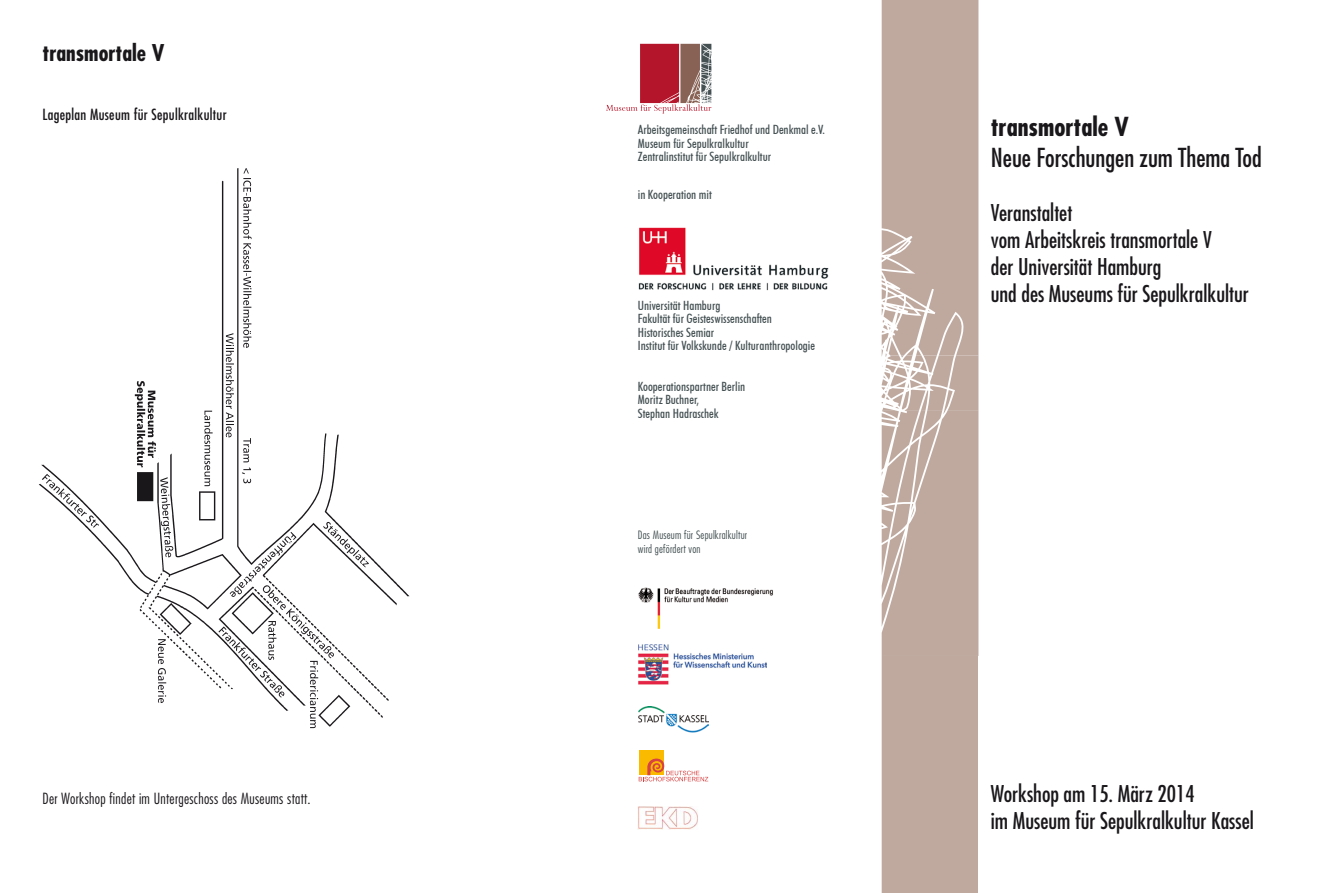
<style>
.page{position:relative;width:1331px;height:893px;background:#fff}
.page>*{position:absolute;margin:0;border:0;box-sizing:border-box;transform-origin:0 0}
.t1{font:condensed 25.5px "Futura Std";color:#1a171b}
.t2{font:700 condensed 25.5px "Futura Std";color:#1a171b}
.t3{font:condensed 22.5px/27px "Futura Std";color:#1a171b}
.t4{font:700 condensed 22.5px "Futura Std";color:#1a171b}
.t5{font:300 condensed 15px "Futura Std";letter-spacing:.02em;color:#1a171b}
.t6{font:condensed 15px "Futura Std";letter-spacing:.02em;color:#1a171b}
.t7{font:500 condensed 12.75px/13.5px "Futura BT";color:#445052}
.t8{font:300 condensed 11.25px/13.5px "Futura Std";letter-spacing:.02em;color:#445052}
</style>
<div class="page">
<div style="left:882px;top:656px;width:96px;height:237px;background:#bfa99f"></div>
<svg style="left:882px;top:0;width:96px;height:656px"></svg>
<img style="left:638px;top:644px;width:129px;height:40px">
<img style="left:638px;top:707px;width:71px;height:25px">
<img style="left:638px;top:587px;width:135px;height:42px">
<svg style="left:606px;top:44px;width:105px;height:70px"></svg>
<img style="left:638px;top:227px;width:191px;height:64px">
<img style="left:39px;top:168px;width:371px;height:561px">
<div style="left:639px;top:750px;width:8px;height:8px;background:#faba00"></div>
<div style="left:647px;top:750px;width:17px;height:8px;background:#faba00"></div>
<svg style="left:639px;top:758px;width:69px;height:23px"></svg>
<img style="left:638px;top:807px;width:60px;height:23px">
<h2 class="t4" style="left:43px;top:39px;width:123px">transmortale V</h2>
<p class="t6" style="left:43px;top:106px;width:186px">Lageplan Museum für Sepulkralkultur</p>
<p class="t5" style="left:43px;top:790px;width:270px">Der Workshop findet im Untergeschoss des Museums statt.</p>
<p class="t7" style="left:638px;top:123px;width:188px">Arbeitsgemeinschaft Friedhof und Denkmal e.V.<br>Museum für Sepulkralkultur<br>Zentralinstitut für Sepulkralkultur</p>
<p class="t7" style="left:638px;top:188px;width:75px">in Kooperation mit</p>
<p class="t7" style="left:638px;top:299px;width:179px">Universität Hamburg<br>Fakultät für Geisteswissenschaften<br>Historisches Semiar<br>Institut für Volkskunde / Kulturanthropologie</p>
<p class="t7" style="left:638px;top:380px;width:109px">Kooperationspartner Berlin<br>Moritz Buchner,<br>Stephan Hadraschek</p>
<p class="t8" style="left:638px;top:528px;width:111px">Das Museum für Sepulkralkultur wird gefördert von</p>
<h1 class="t2" style="left:991px;top:111px;width:140px">transmortale V</h1>
<h1 class="t1" style="left:991px;top:142px;width:272px">Neue Forschungen zum Thema Tod</h1>
<h2 class="t3" style="left:991px;top:199px;width:260px">Veranstaltet<br>vom Arbeitskreis transmortale V<br>der Universität Hamburg<br>und des Museums für Sepulkralkultur</h2>
<h2 class="t3" style="left:991px;top:780px;width:265px">Workshop am 15. März 2014<br>im Museum für Sepulkralkultur Kassel</h2>
</div>
